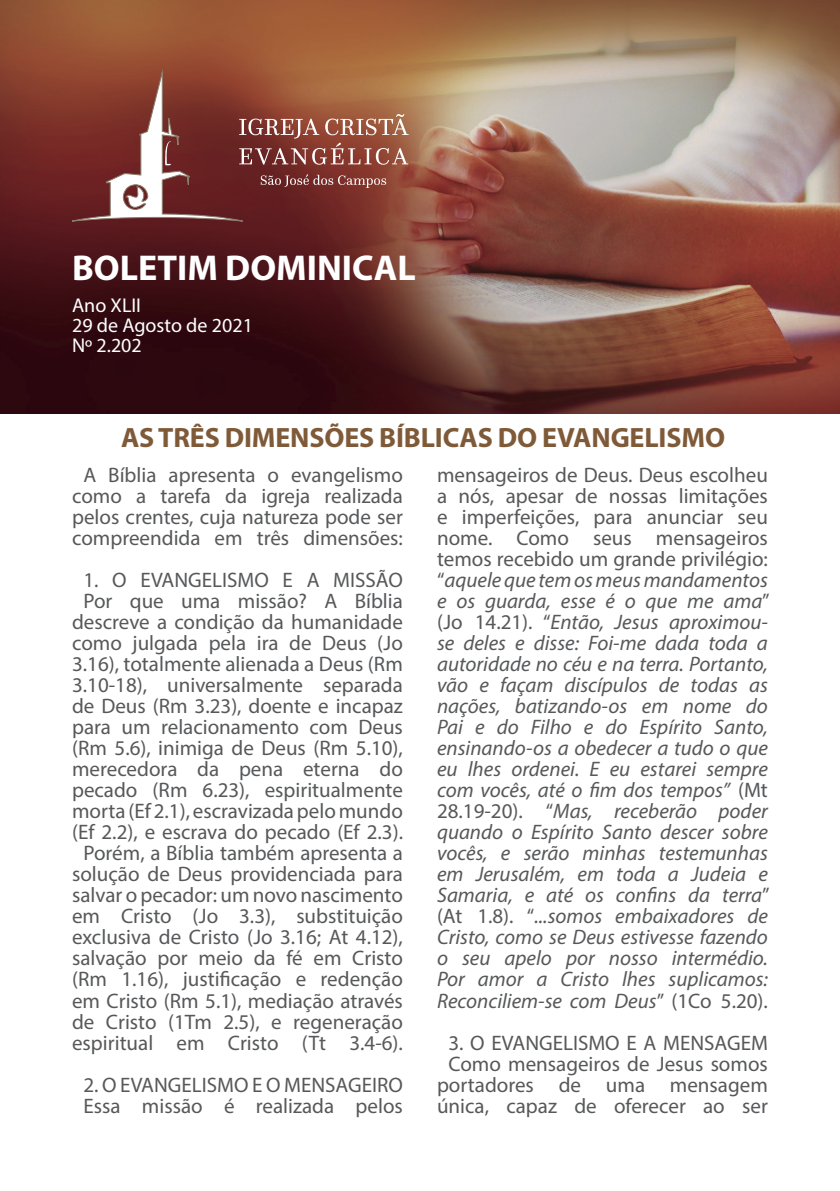
<style>
.page{position:relative;width:840px;height:1191px;background:#fff}
.page>*{position:absolute;margin:0;border:0;box-sizing:border-box;transform-origin:0 0}
.t1{font:700 36px "Myriad Pro";color:#fff}
.t2{font:700 28px "Myriad Pro";letter-spacing:-.005em;color:#7f5a38}
.t3{font:21px/21px "Myriad Pro";color:#57585a;text-align:center}
.t4{font:italic 21px/21px "Myriad Pro";color:#57585a;text-align:justify}
.t5{font:20px "Myriad Pro";color:#fff}
.s1{font-style:normal}
</style>
<div class="page">
<img style="left:0;top:0;width:839px;height:413px">
<svg style="left:71px;top:72px;width:337px;height:149px"></svg>
<p class="t1" style="left:72px;top:244px;width:345px">BOLETIM DOMINICAL</p>
<p class="t5" style="left:72px;top:292px;width:70px">Ano XLII</p>
<p class="t5" style="left:72px;top:312px;width:182px">29 de Agosto de 2021</p>
<p class="t5" style="left:72px;top:332px;width:71px">Nº 2.202</p>
<p class="t2" style="left:121px;top:419px;width:605px">AS TRÊS DIMENSÕES BÍBLICAS DO EVANGELISMO</p>
<p class="t3" style="left:72px;top:464px;width:332px">A Bíblia apresenta o evangelismo como a tarefa da igreja realizada pelos crentes, cuja natureza pode ser compreendida em três dimensões:</p>
<p class="t3" style="left:83px;top:569px;width:321px">1. O EVANGELISMO E A MISSÃO</p>
<p class="t3" style="left:72px;top:590px;width:332px">Por que uma missão? A Bíblia descreve a condição da humanidade como julgada pela ira de Deus (Jo 3.16), totalmente alienada a Deus (Rm 3.10-18), universalmente separada de Deus (Rm 3.23), doente e incapaz para um relacionamento com Deus (Rm 5.6), inimiga de Deus (Rm 5.10), merecedora da pena eterna do pecado (Rm 6.23), espiritualmente morta (Ef 2.1), escravizada pelo mundo (Ef 2.2), e escrava do pecado (Ef 2.3).</p>
<p class="t3" style="left:72px;top:842px;width:332px">Porém, a Bíblia também apresenta a solução de Deus providenciada para salvar o pecador: um novo nascimento em Cristo (Jo 3.3), substituição exclusiva de Cristo (Jo 3.16; At 4.12), salvação por meio da fé em Cristo (Rm 1.16), justificação e redenção em Cristo (Rm 5.1), mediação através de Cristo (1Tm 2.5), e regeneração espiritual em Cristo (Tt 3.4-6).</p>
<p class="t3" style="left:83px;top:1073px;width:321px">2. O EVANGELISMO E O MENSAGEIRO</p>
<p class="t3" style="left:83px;top:1094px;width:321px">Essa missão é realizada pelos</p>
<p class="t4" style="left:437px;top:464px;width:334px"><span class="s1">mensageiros de Deus. Deus escolheu a nós, apesar de nossas limitações e imperfeições, para anunciar seu nome. Como seus mensageiros temos recebido um grande privilégio: “</span>aquele que tem os meus mandamentos e os guarda, esse é o que me ama<span class="s1">” (Jo 14.21). “</span>Então, Jesus aproximou&shy;se deles e disse: Foi-me dada toda a autoridade no céu e na terra. Portanto, vão e façam discípulos de todas as nações, batizando-os em nome do Pai e do Filho e do Espírito Santo, ensinando-os a obedecer a tudo o que eu lhes ordenei. E eu estarei sempre com vocês, até o fim dos tempos” <span class="s1">(Mt 28.19-20). “</span>Mas, receberão poder quando o Espírito Santo descer sobre vocês, e serão minhas testemunhas em Jerusalém, em toda a Judeia e Samaria, e até os confins da terra<span class="s1">” (At 1.8). “</span>...somos embaixadores de Cristo, como se Deus estivesse fazendo o seu apelo por nosso intermédio.<br>Por amor a Cristo lhes suplicamos:<br>Reconciliem-se com Deus<span class="s1">” (1Co 5.20).</span></p>
<p class="t3" style="left:448px;top:1031px;width:321px">3. O EVANGELISMO E A MENSAGEM</p>
<p class="t3" style="left:437px;top:1052px;width:332px">Como mensageiros de Jesus somos portadores de uma mensagem única, capaz de oferecer ao ser</p>
</div>
